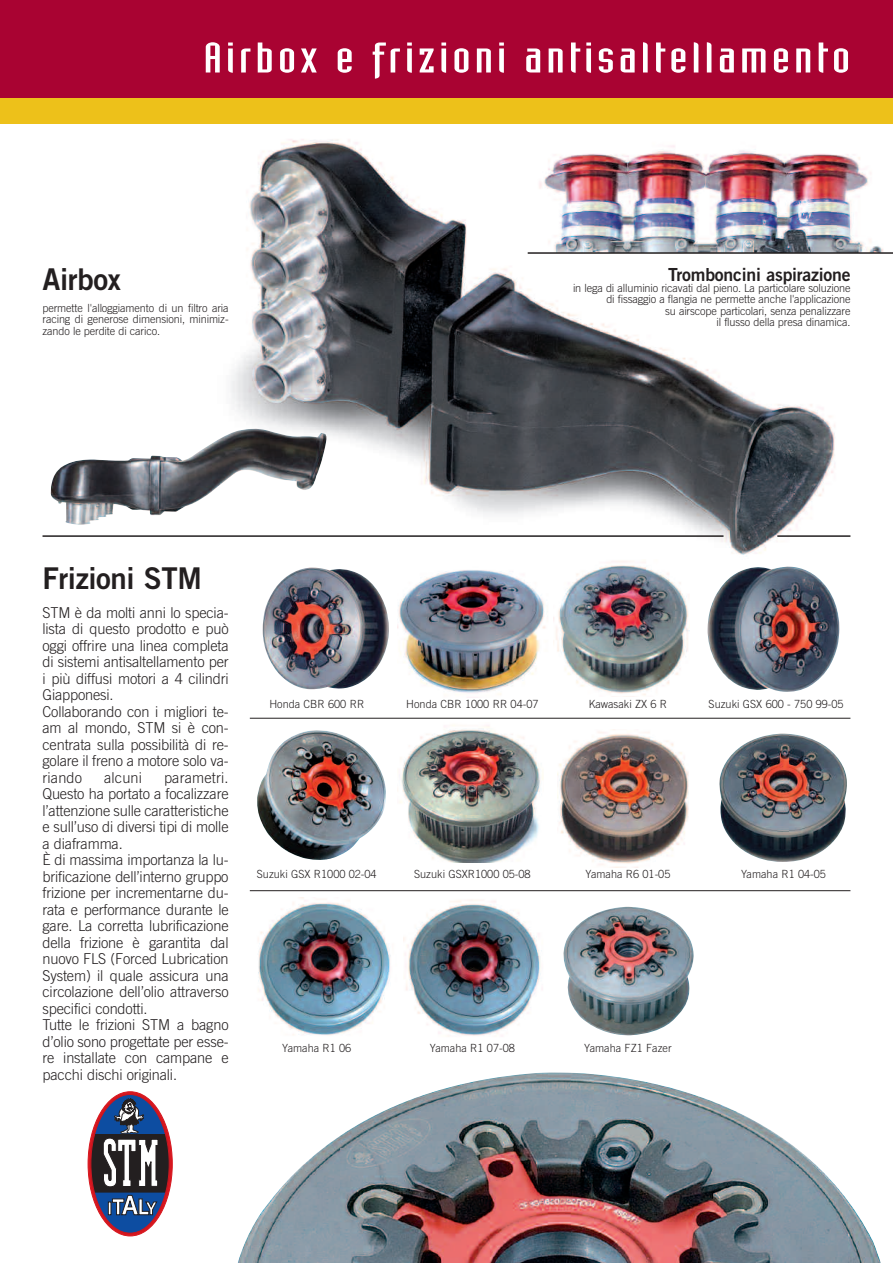
<style>
.page{position:relative;width:893px;height:1263px;background:#fff}
.page>*{position:absolute;margin:0;border:0;box-sizing:border-box;transform-origin:0 0}
.t1{font:42px "Industria Solid";letter-spacing:.06em;color:#fff;scale:1.5 1}
.t2{font:30px "Trade Gothic Bold Two";letter-spacing:-.01em;color:#231f20}
.t3{font:18px "Trade Gothic Bold Two";letter-spacing:-.01em;color:#231f20}
.t4{font:300 15px/16.5px "Trade Gothic";letter-spacing:-.01em;color:#231f20}
.t5{font:300 11.25px/11.2px "Trade Gothic";letter-spacing:-.01em;color:#231f20;text-align:right}
</style>
<div class="page">
<img style="left:238px;top:1072px;width:643px;height:191px">
<img style="left:201px;top:123px;width:663px;height:434px">
<div style="left:0;top:0;width:893px;height:98px;background:#a90332"></div>
<div style="left:0;top:98px;width:893px;height:25px;background:#edc11a"></div>
<img style="left:263px;top:568px;width:126px;height:121px">
<img style="left:398px;top:570px;width:148px;height:125px">
<img style="left:556px;top:561px;width:134px;height:136px">
<img style="left:707px;top:566px;width:133px;height:126px">
<img style="left:257px;top:730px;width:129px;height:130px">
<img style="left:397px;top:725px;width:146px;height:137px">
<img style="left:557px;top:729px;width:132px;height:139px">
<img style="left:719px;top:733px;width:128px;height:129px">
<img style="left:258px;top:897px;width:133px;height:139px">
<img style="left:404px;top:900px;width:138px;height:137px">
<img style="left:563px;top:907px;width:131px;height:128px">
<img style="left:526px;top:132px;width:358px;height:121px">
<hr style="left:777px;top:535px;width:73px;height:2px;background:#231f20">
<hr style="left:43px;top:535px;width:680px;height:2px;background:#231f20">
<img style="left:51px;top:429px;width:276px;height:96px">
<hr style="left:528px;top:252px;width:365px;height:2px;background:#231f20">
<svg style="left:88px;top:1092px;width:84px;height:144px"></svg>
<div style="left:91px;top:1094px;width:78px;height:139px;background:#0d4da1;border-radius:50%"></div>
<svg style="left:91px;top:1096px;width:78px;height:119px"></svg>
<hr style="left:250px;top:718px;width:600px;height:1px;background:#231f20">
<hr style="left:250px;top:890px;width:600px;height:1px;background:#231f20">
<h1 class="t1" style="left:203px;top:43px;width:433px">Airbox e frizioni antisaltellamento</h1>
<h2 class="t2" style="left:43px;top:268px;width:80px">Airbox</h2>
<p class="t5" style="left:43px;top:303px;width:188px;text-align:justify">permette l'alloggiamento di un filtro aria racing di generose dimensioni, minimiz&shy;zando le perdite di carico.</p>
<p class="t3" style="left:668px;top:268px;width:184px">Tromboncini aspirazione</p>
<p class="t5" style="left:573px;top:283px;width:279px">in lega di alluminio ricavati dal pieno. La particolare soluzione di fissaggio a flangia ne permette anche l'applicazione<br>su airscope particolari, senza penalizzare<br>il flusso della presa dinamica.</p>
<h2 class="t2" style="left:43px;top:568px;width:161px">Frizioni STM</h2>
<p class="t4" style="left:43px;top:605px;width:188px">STM è da molti anni lo specia&shy;lista di questo prodotto e può oggi offrire una linea completa di sistemi antisaltellamento per i più diffusi motori a 4 cilindri<br>Giapponesi.<br>Collaborando con i migliori te&shy;am al mondo, STM si è con&shy;centrata sulla possibilità di re&shy;golare il freno a motore solo va&shy;riando</p>
<p class="t4" style="left:43px;top:770px;width:188px;text-indent:122px">parametri.<br>Questo ha portato a focalizzare l’attenzione sulle caratteristiche e sull’uso di diversi tipi di molle a diaframma.<br>È di massima importanza la lu&shy;brificazione dell’interno gruppo frizione per incrementarne du&shy;rata e performance durante le gare. La corretta lubrificazione della frizione è garantita dal nuovo FLS (Forced Lubrication<br>System) il quale assicura una circolazione dell’olio attraverso specifici condotti.<br>Tutte le frizioni STM a bagno d’olio sono progettate per esse&shy;re installate con campane e pacchi dischi originali.</p>
<p class="t4" style="left:104px;top:770px;width:39px">alcuni</p>
<p class="t5" style="left:269px;top:699px;width:96px">Honda CBR 600 RR</p>
<p class="t5" style="left:406px;top:699px;width:134px">Honda CBR 1000 RR 04-07</p>
<p class="t5" style="left:589px;top:699px;width:80px">Kawasaki ZX 6 R</p>
<p class="t5" style="left:709px;top:699px;width:136px">Suzuki GSX 600 - 750 99-05</p>
<p class="t5" style="left:257px;top:870px;width:121px">Suzuki GSX R1000 02-04</p>
<p class="t5" style="left:414px;top:870px;width:118px">Suzuki GSXR1000 05-08</p>
<p class="t5" style="left:585px;top:870px;width:86px">Yamaha R6 01-05</p>
<p class="t5" style="left:741px;top:870px;width:86px">Yamaha R1 04-05</p>
<p class="t5" style="left:282px;top:1044px;width:71px">Yamaha R1 06</p>
<p class="t5" style="left:430px;top:1044px;width:86px">Yamaha R1 07-08</p>
<p class="t5" style="left:584px;top:1044px;width:89px">Yamaha FZ1 Fazer</p>
</div>
